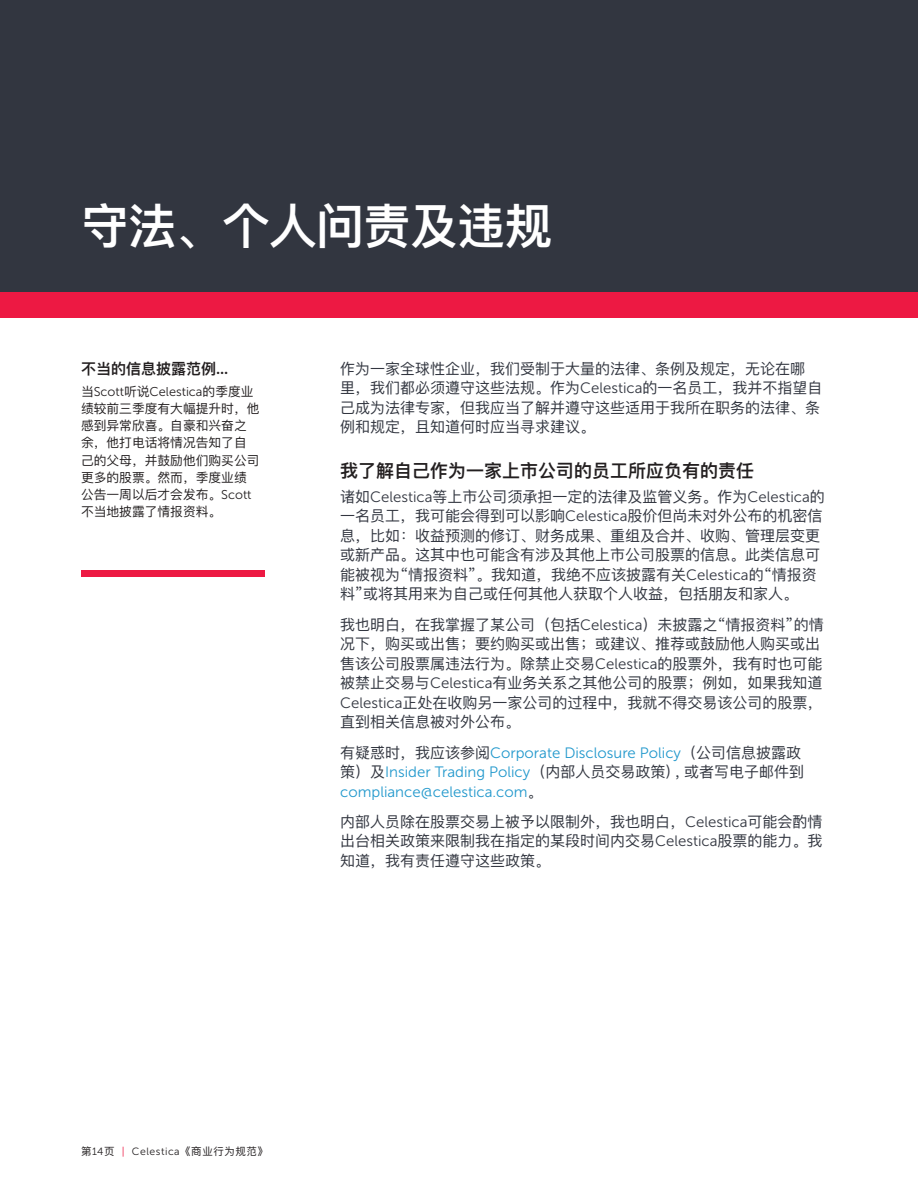
<style>
.page{position:relative;width:918px;height:1188px;background:#fff}
.page>*{position:absolute;margin:0;border:0;box-sizing:border-box;transform-origin:0 0}
.section_main_headi{font:600 48px "Ping Fang SC";letter-spacing:-.02em;color:#fff}
.body_heads{font:600 18px "Ping Fang SC";color:#231f20}
.body{font:15px/19.5px "Ping Fang SC";color:#323640}
.body-2{font:15px/19.5px "Museo Sans 300";color:#2198cc}
.sidebar_head{font:600 15px "Ping Fang SC";color:#231f20}
.side_bar_body{font:12.75px/17.2px "Ping Fang SC";color:#231f20}
.t1{font:10.5px "Museo Sans 300";letter-spacing:.05em;color:#231f20}
.s1{font-family:"Museo Sans 300"}
.s2{font-family:"Ping Fang SC";color:#323640}
.s3{font-family:"Ping Fang SC"}
.s4{color:#ed1943}
</style>
<div class="page">
<div style="left:0;top:0;width:918px;height:292px;background:#323640"></div>
<div style="left:0;top:292px;width:918px;height:26px;background:#ed1943"></div>
<div style="left:81px;top:570px;width:184px;height:7px;background:#ed1943"></div>
<p class="section_main_headi" style="left:81px;top:196px;width:473px">守法、个人问责及违规</p>
<p class="sidebar_head" style="left:81px;top:359px;width:149px">不当的信息披露范例...</p>
<p class="side_bar_body" style="left:81px;top:382px;width:180px">当<span class="s1">Scott</span>听说<span class="s1">Celestica</span>的季度业绩较前三季度有大幅提升时，他感到异常欣喜。自豪和兴奋之余，他打电话将情况告知了自己的父母，并鼓励他们购买公司更多的股票。然而，季度业绩公告一周以后才会发布。<span class="s1">Scott</span>不当地披露了情报资料。</p>
<p class="body" style="left:340px;top:359px;width:484px">作为一家全球性企业，我们受制于大量的法律、条例及规定，无论在哪里，我们都必须遵守这些法规。作为<span class="s1">Celestica</span>的一名员工，我并不指望自己成为法律专家，但我应当了解并遵守这些适用于我所在职务的法律、条例和规定，且知道何时应当寻求建议。</p>
<p class="body_heads" style="left:340px;top:460px;width:415px">我了解自己作为一家上市公司的员工所应负有的责任</p>
<p class="body" style="left:340px;top:487px;width:486px">诸如<span class="s1">Celestica</span>等上市公司须承担一定的法律及监管义务。作为<span class="s1">Celestica</span>的一名员工，我可能会得到可以影响<span class="s1">Celestica</span>股价但尚未对外公布的机密信息，比如：收益预测的修订、财务成果、重组及合并、收购、管理层变更或新产品。这其中也可能含有涉及其他上市公司股票的信息。此类信息可能被视为“情报资料”。我知道，我绝不应该披露有关<span class="s1">Celestica</span>的“情报资料”或将其用来为自己或任何其他人获取个人收益，包括朋友和家人。</p>
<p class="body" style="left:340px;top:614px;width:485px">我也明白，在我掌握了某公司（包括<span class="s1">Celestica</span>）未披露之“情报资料”的情况下，购买或出售；要约购买或出售；或建议、推荐或鼓励他人购买或出售该公司股票属违法行为。除禁止交易<span class="s1">Celestica</span>的股票外，我有时也可能被禁止交易与<span class="s1">Celestica</span>有业务关系之其他公司的股票；例如，如果我知道<span class="s1">Celestica</span>正处在收购另一家公司的过程中，我就不得交易该公司的股票，直到相关信息被对外公布。</p>
<p class="body-2" style="left:340px;top:743px;width:466px"><span class="s2">有疑惑时，我应该参阅</span>Corporate Disclosure Policy<span class="s2">（公司信息披露政策）及</span>Insider Trading Policy<span class="s2">（内部人员交易政策) , 或者写电子邮件到</span>compliance@celestica.com<span class="s2">。</span></p>
<p class="body" style="left:340px;top:812px;width:484px;text-align:justify">内部人员除在股票交易上被予以限制外，我也明白，<span class="s1">Celestica</span>可能会酌情出台相关政策来限制我在指定的某段时间内交易<span class="s1">Celestica</span>股票的能力。我知道，我有责任遵守这些政策。</p>
<p class="t1" style="left:81px;top:1146px;width:188px"><span class="s3">第</span>14<span class="s3">页</span> <span class="s4">|</span> Celestica<span class="s3">《商业行为规范》</span></p>
</div>
